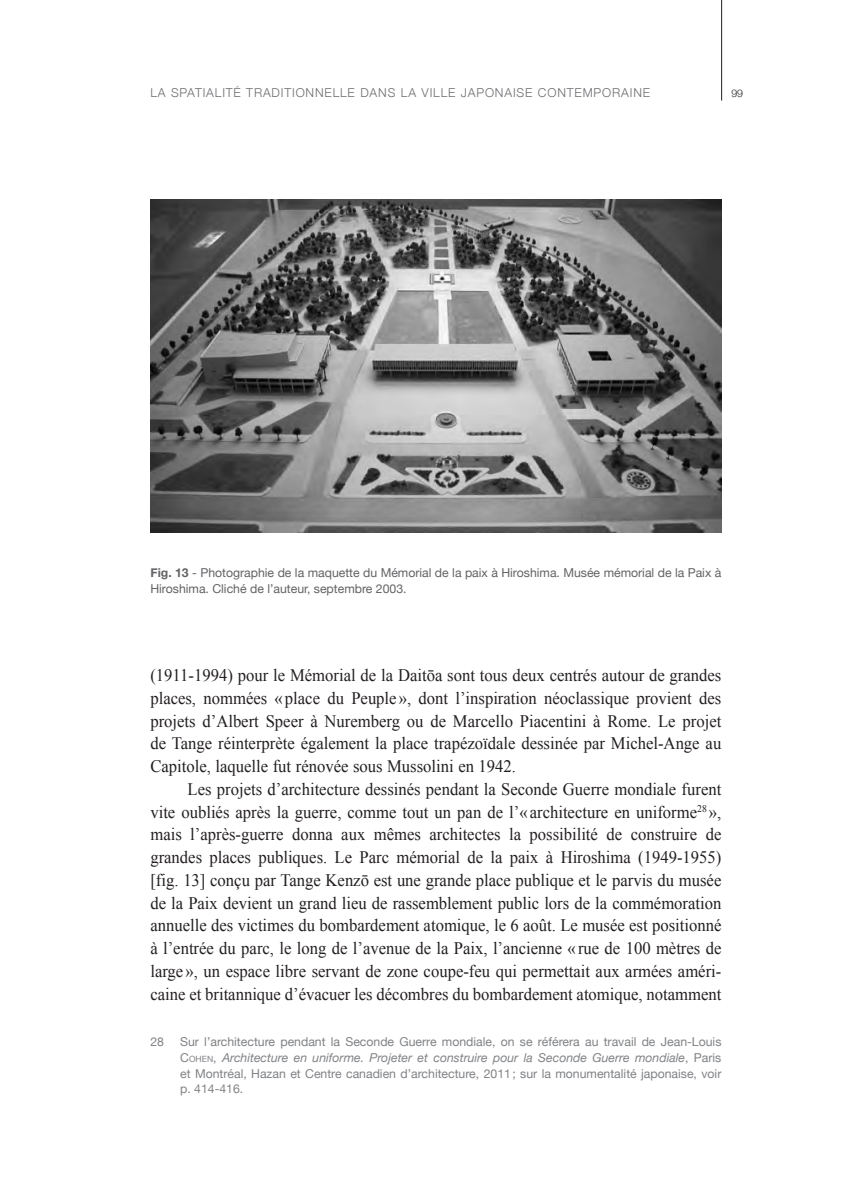
<style>
.page{position:relative;width:847px;height:1194px;background:#fff}
.page>*{position:absolute;margin:0;border:0;box-sizing:border-box;transform-origin:0 0}
.t1{font:17.5px/22.8px "Times New Roman";color:#231f20;text-align:justify;scale:.95 1}
.t2{font:12.25px/15.8px "Helvetica Neue";color:#808285;text-align:justify}
.t3{font:12.25px/15.8px "Helvetica Neue";color:#636366}
.t4{font:300 12.25px "Helvetica Neue";letter-spacing:.07em;color:#6c6d70}
.t5{font:300 10.5px "Helvetica Neue";color:#231f20}
.s1{font-weight:700}
.s2{font-style:inherit}
.s3{font-size:8.58px}
.s4{font-style:italic}
</style>
<div class="page">
<hr style="left:721px;top:0;width:1px;height:101px;background:#231f20">
<img style="left:150px;top:200px;width:571px;height:332px">
<p class="t4" style="left:150px;top:83px;width:501px">LA SPATIALITÉ TRADITIONNELLE DANS LA VILLE JAPONAISE CONTEMPORAINE</p>
<p class="t5" style="left:731px;top:84px;width:13px">99</p>
<p class="t3" style="left:150px;top:565px;width:572px"><span class="s1">Fig. 13</span> - Photographie de la maquette du Mémorial de la paix à Hiroshima. Musée mémorial de la Paix à<br>Hiroshima. Cliché de l’auteur, septembre 2003.</p>
<p class="t1" style="left:150px;top:663px;width:602px">(1911-1994) pour le Mémorial de la Daitōa sont tous deux centrés autour de grandes places, nommées « place du Peuple», dont l’inspiration néoclassique provient des projets d’Albert Speer à Nuremberg ou de Marcello Piacentini à Rome. Le projet de Tange réinterprète également la place trapézoïdale dessinée par Michel-Ange au Capitole, laquelle fut rénovée sous Mussolini en 1942.</p>
<p class="t1" style="left:150px;top:777px;width:602px;text-indent:37px">Les projets d’architecture dessinés pendant la Seconde Guerre mondiale furent vite oubliés après la guerre, comme tout un pan de l’«architecture en uniforme<sup>28</sup> », mais l’après-guerre donna aux mêmes architectes la possibilité de construire de grandes places publiques. Le Parc mémorial de la paix à Hiroshima (1949-1955) [fig. 13] conçu par Tange Kenzō est une grande place publique et le parvis du musée de la Paix devient un grand lieu de rassemblement public lors de la commémoration annuelle des victimes du bombardement atomique, le 6 août. Le musée est positionné à l’entrée du parc, le long de l’avenue de la Paix, l’ancienne «rue de 100 mètres de large», un espace libre servant de zone coupe-feu qui permettait aux armées améri&shy;caine et britannique d’évacuer les décombres du bombardement atomique, notamment</p>
<p class="t2" style="left:150px;top:1034px;width:15px">28</p>
<p class="t2" style="left:180px;top:1034px;width:542px">Sur l’architecture pendant la Seconde Guerre mondiale, on se référera au travail de Jean-Louis <span class="s2">C</span><span class="s3">OH EN</span>, <span class="s4">Architecture en uniforme. Projeter et construire pour la Seconde Guerre mondiale</span>, Paris et Montréal, Hazan et Centre canadien d’architecture, 2011; sur la monumentalité japonaise, voir p. 414-416.</p>
</div>
